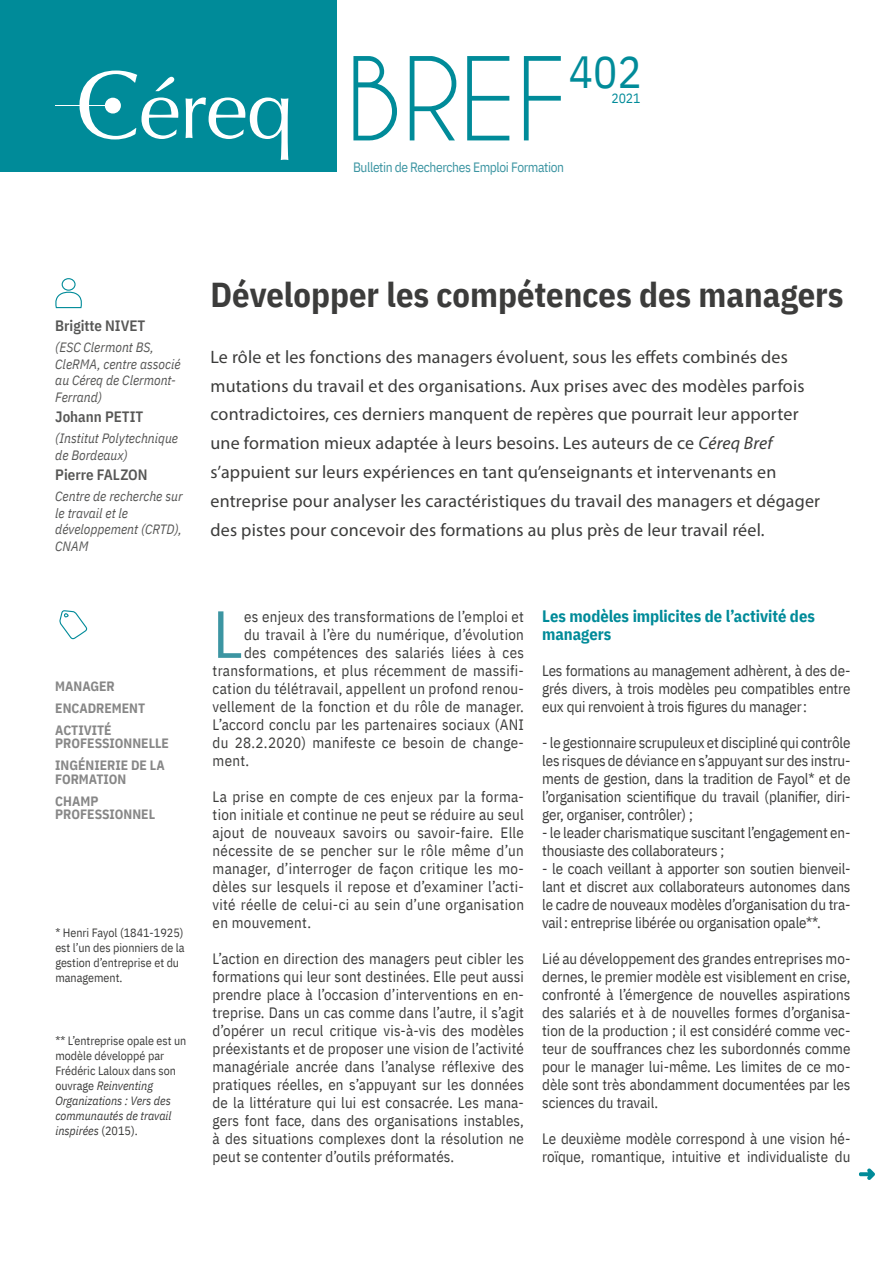
<style>
.page{position:relative;width:893px;height:1263px;background:#fff}
.page>*{position:absolute;margin:0;border:0;box-sizing:border-box;transform-origin:0 0}
.t1{font:108px "Caviar Dreams";color:#008b99}
.t2{font:66.6px "IBM Plex Sans Cond";color:#3c95a2}
.t3{font:45px "IBM Plex Sans Cond";color:#008b99}
.t4{font:700 34.5px "IBM Plex Sans Cond";color:#3c3c3b}
.t5{font:18px/28.8px "Myriad Pro";letter-spacing:.01em;color:#3c3c3b}
.t6{font:700 16.5px/18px "IBM Plex Sans Cond";color:#008b99}
.t7{font:15px/18px "IBM Plex Sans Cond";letter-spacing:.01em;color:#3c3c3b;text-align:justify}
.t8{font:15px/18px "IBM Plex Sans Cond";letter-spacing:-.01em;color:#3c3c3b}
.t9{font:600 15px "IBM Plex Sans Cond";color:#575756}
.t10{font:italic 13.5px/16.5px "IBM Plex Sans Cond";color:#575756}
.t11{font:700 13.5px/22px "IBM Plex Sans Cond";color:#878787}
.t12{font:13.5px "IBM Plex Sans Cond";letter-spacing:-.03em;color:#3c95a2}
.t13{font:13.5px "IBM Plex Sans Cond";color:#008b99}
.t14{font:12px/15px "IBM Plex Sans Cond";color:#3c3c3b}
.s1{font-style:italic}
</style>
<div class="page">
<div style="left:62px;top:278px;width:14px;height:13px;border:1px solid #008b99;border-radius:50%"></div>
<svg style="left:55px;top:290px;width:27px;height:19px"></svg>
<svg style="left:59px;top:610px;width:29px;height:30px"></svg>
<svg style="left:859px;top:1168px;width:16px;height:12px"></svg>
<div style="left:0;top:0;width:336px;height:172px;background:#008b99"></div>
<hr style="left:55px;top:105px;width:63px;height:1px;background:#fff">
<svg style="left:79px;top:71px;width:99px;height:68px"></svg>
<svg style="left:186px;top:97px;width:102px;height:63px"></svg>
<div style="left:105px;top:98px;width:16px;height:16px;background:#fff;border-radius:50%"></div>
<h1 class="t1" style="left:346px;top:38px;width:223px">BREF</h1>
<h3 class="t3" style="left:569px;top:37px;width:74px">402</h3>
<p class="t13" style="left:611px;top:88px;width:31px">2021</p>
<p class="t12" style="left:353px;top:157px;width:213px">Bulletin de Recherches Emploi Formation</p>
<p class="t9" style="left:55px;top:314px;width:92px">Brigitte NIVET</p>
<p class="t10" style="left:55px;top:338px;width:127px">(ESC Clermont BS,<br>CleRMA, centre associé au Céreq de Clermont-<br>Ferrand)</p>
<p class="t9" style="left:55px;top:405px;width:90px">Johann PETIT</p>
<p class="t10" style="left:55px;top:429px;width:124px">(Institut Polytechnique de Bordeaux)</p>
<p class="t9" style="left:55px;top:463px;width:94px">Pierre FALZON</p>
<p class="t10" style="left:55px;top:487px;width:129px">Centre de recherche sur le travail et le développement (CRTD),<br>CNAM</p>
<p class="t11" style="left:55px;top:674px;width:91px">MANAGER<br>ENCADREMENT<br>ACTIVITÉ</p>
<p class="t11" style="left:55px;top:731px;width:115px">PROFESSIONNELLE<br>INGÉNIERIE DE LA</p>
<p class="t11" style="left:55px;top:767px;width:73px">FORMATION<br>CHAMP</p>
<p class="t11" style="left:55px;top:802px;width:101px">PROFESSIONNEL</p>
<p class="t14" style="left:55px;top:924px;width:131px">* Henri Fayol (1841-1925) est l’un des pionniers de la gestion d’entreprise et du management.</p>
<p class="t14" style="left:55px;top:1032px;width:133px">** L’entreprise opale est un modèle développé par<br>Frédéric Laloux dans son ouvrage <span class="s1">Reinventing<br>Organizations : Vers des communautés de travail inspirées</span> (2015).</p>
<h3 class="t4" style="left:211px;top:267px;width:635px">Développer les compétences des managers</h3>
<p class="t5" style="left:210px;top:342px;width:611px">Le rôle et les fonctions des managers évoluent, sous les effets combinés des mutations du travail et des organisations. Aux prises avec des modèles parfois contradictoires, ces derniers manquent de repères que pourrait leur apporter une formation mieux adaptée à leurs besoins. Les auteurs de ce <span class="s1">Céreq Bref </span>s’appuient sur leurs expériences en tant qu’enseignants et intervenants en entreprise pour analyser les caractéristiques du travail des managers et dégager des pistes pour concevoir des formations au plus près de leur travail réel.</p>
<h2 class="t2" style="left:213px;top:583px;width:32px">L</h2>
<p class="t7" style="left:244px;top:606px;width:281px">es enjeux des transformations de l’emploi et</p>
<p class="t7" style="left:244px;top:624px;width:281px">du travail à l’ère du numérique, d’évolution</p>
<p class="t7" style="left:244px;top:642px;width:281px">des compétences des salariés liées à ces</p>
<p class="t7" style="left:213px;top:660px;width:313px">transformations, et plus récemment de massifi-</p>
<p class="t7" style="left:213px;top:678px;width:313px">cation du télétravail, appellent un profond renou-</p>
<p class="t7" style="left:213px;top:696px;width:313px">vellement de la fonction et du rôle de manager.</p>
<p class="t7" style="left:213px;top:714px;width:313px">L’accord conclu par les partenaires sociaux (ANI</p>
<p class="t7" style="left:213px;top:732px;width:313px">du 28.2.2020) manifeste ce besoin de change-</p>
<p class="t7" style="left:213px;top:750px;width:38px">ment.</p>
<p class="t7" style="left:213px;top:786px;width:313px">La prise en compte de ces enjeux par la forma&shy;tion initiale et continue ne peut se réduire au seul ajout de nouveaux savoirs ou savoir-faire. Elle nécessite de se pencher sur le rôle même d’un manager, d’interroger de façon critique les mo&shy;dèles sur lesquels il repose et d’examiner l’acti&shy;vité réelle de celui-ci au sein d’une organisation en mouvement.</p>
<p class="t7" style="left:213px;top:948px;width:313px">L’action en direction des managers peut cibler les formations qui leur sont destinées. Elle peut aussi prendre place à l’occasion d’interventions en en&shy;treprise. Dans un cas comme dans l’autre, il s’agit d’opérer un recul critique vis-à-vis des modèles préexistants et de proposer une vision de l’activité managériale ancrée dans l’analyse réflexive des pratiques réelles, en s’appuyant sur les données de la littérature qui lui est consacrée. Les mana&shy;gers font face, dans des organisations instables, à des situations complexes dont la résolution ne peut se contenter d’outils préformatés.</p>
<p class="t6" style="left:542px;top:606px;width:274px">Les modèles implicites de l’activité des managers</p>
<p class="t7" style="left:542px;top:660px;width:310px">Les formations au management adhèrent, à des de&shy;grés divers, à trois modèles peu compatibles entre eux qui renvoient à trois figures du manager:</p>
<p class="t7" style="left:542px;top:732px;width:310px">- le gestionnaire scrupuleux et discipliné qui contrôle les risques de déviance en s’appuyant sur des instru&shy;ments de gestion, dans la tradition de Fayol* et de l’organisation scientifique du travail (planifier, diri&shy;ger, organiser, contrôler) ;</p>
<p class="t8" style="left:542px;top:822px;width:310px">- le leader charismatique suscitant l’engagement en&shy;thousiaste des collaborateurs ;</p>
<p class="t7" style="left:542px;top:858px;width:310px">- le coach veillant à apporter son soutien bienveil&shy;lant et discret aux collaborateurs autonomes dans le cadre de nouveaux modèles d’organisation du tra&shy;vail: entreprise libérée ou organisation opale**.</p>
<p class="t7" style="left:542px;top:948px;width:310px">Lié au développement des grandes entreprises mo&shy;dernes, le premier modèle est visiblement en crise, confronté à l’émergence de nouvelles aspirations des salariés et à de nouvelles formes d’organisa&shy;tion de la production ; il est considéré comme vec&shy;teur de souffrances chez les subordonnés comme pour le manager lui-même. Les limites de ce mo&shy;dèle sont très abondamment documentées par les sciences du travail.</p>
<p class="t7" style="left:542px;top:1128px;width:310px">Le deuxième modèle correspond à une vision hé&shy;roïque, romantique, intuitive et individualiste du</p>
</div>
